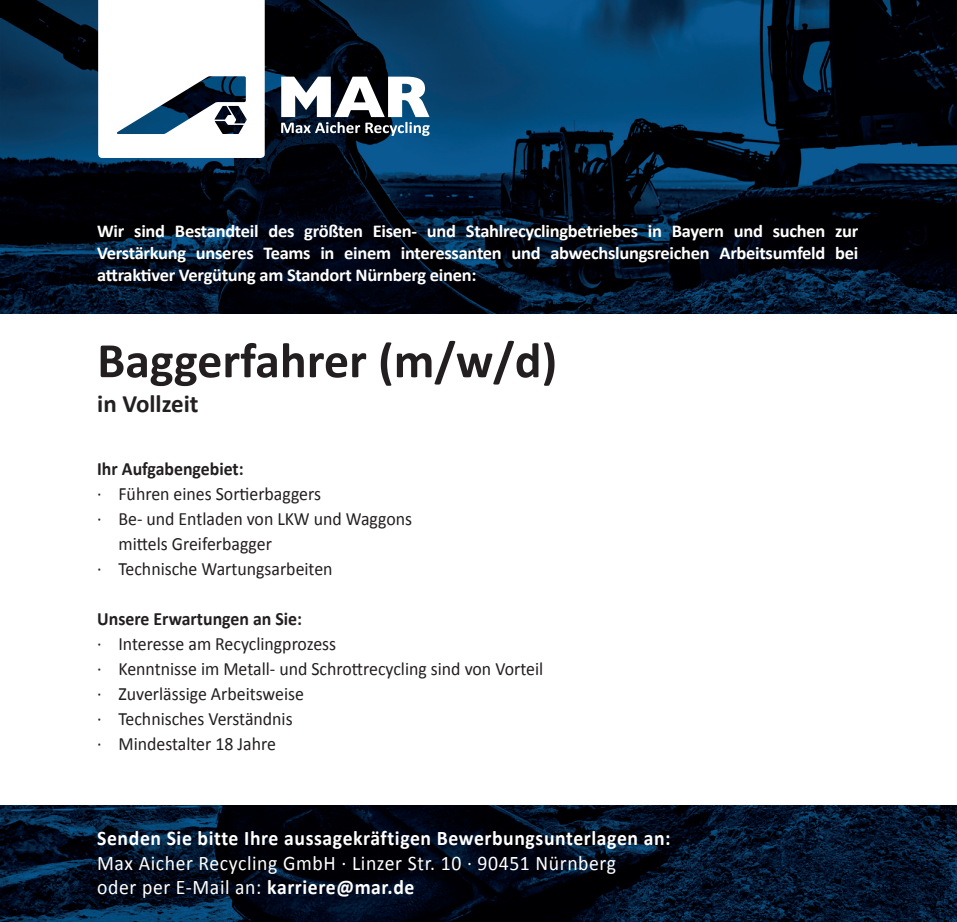
<style>
.page{position:relative;width:957px;height:922px;background:#fff}
.page>*{position:absolute;margin:0;border:0;box-sizing:border-box;transform-origin:0 0}
.t1{font:700 50px "Calibri";color:#231f20}
.t2{font:700 25px "Calibri";color:#231f20}
.t3{font:20.75px/24.2px "Calibri";letter-spacing:.03em;color:#fff;scale:.95 1}
.t4{font:700 20.75px "Calibri";letter-spacing:.03em;color:#fff;scale:.95 1}
.t5{font:18.75px/25px "Calibri";color:#231f20;scale:.95 1}
.t6{font:700 18.75px "Calibri";color:#231f20;scale:.95 1}
.t7{font:700 18px/22.2px "Calibri";letter-spacing:-.015em;color:#fff;text-align:justify}
.s1{font-weight:700}
</style>
<div class="page">
<img style="left:1px;top:805px;width:956px;height:116px">
<img style="left:1px;top:0;width:956px;height:313px">
<svg style="left:98px;top:0;width:167px;height:158px"></svg>
<svg style="left:281px;top:77px;width:149px;height:59px"></svg>
<p class="t7" style="left:97px;top:219px;width:762px">Wir sind Bestandteil des größten Eisen- und Stahlrecyclingbetriebes in Bayern und suchen zur Verstärkung unseres Teams in einem interessanten und abwechslungsreichen Arbeitsumfeld bei attraktiver Vergütung am Standort Nürnberg einen:</p>
<h1 class="t1" style="left:97px;top:328px;width:461px">Baggerfahrer (m/w/d)</h1>
<h2 class="t2" style="left:97px;top:388px;width:103px">in Vollzeit</h2>
<p class="t6" style="left:97px;top:456px;width:156px">Ihr Aufgabengebiet:</p>
<p class="t5" style="left:97px;top:481px;width:237px">· Führen eines Sortierbaggers</p>
<p class="t5" style="left:97px;top:506px;width:333px">· Be- und Entladen von LKW und Waggons</p>
<p class="t5" style="left:118px;top:531px;width:163px">mittels Greiferbagger</p>
<p class="t5" style="left:97px;top:556px;width:249px">· Technische Wartungsarbeiten</p>
<p class="t6" style="left:97px;top:606px;width:217px">Unsere Erwartungen an Sie:</p>
<p class="t5" style="left:97px;top:631px;width:471px">· Interesse am Recyclingprozess<br>· Kenntnisse im Metall- und Schrottrecycling sind von Vorteil · Zuverlässige Arbeitsweise<br>· Technisches Verständnis<br>· Mindestalter 18 Jahre</p>
<p class="t4" style="left:97px;top:825px;width:605px">Senden Sie bitte Ihre aussagekräftigen Bewerbungsunterlagen an:</p>
<p class="t3" style="left:97px;top:850px;width:548px">Max Aicher Recycling GmbH · Linzer Str. 10 · 90451 Nürnberg oder per E-Mail an: <span class="s1">karriere@mar.de</span></p>
</div>
